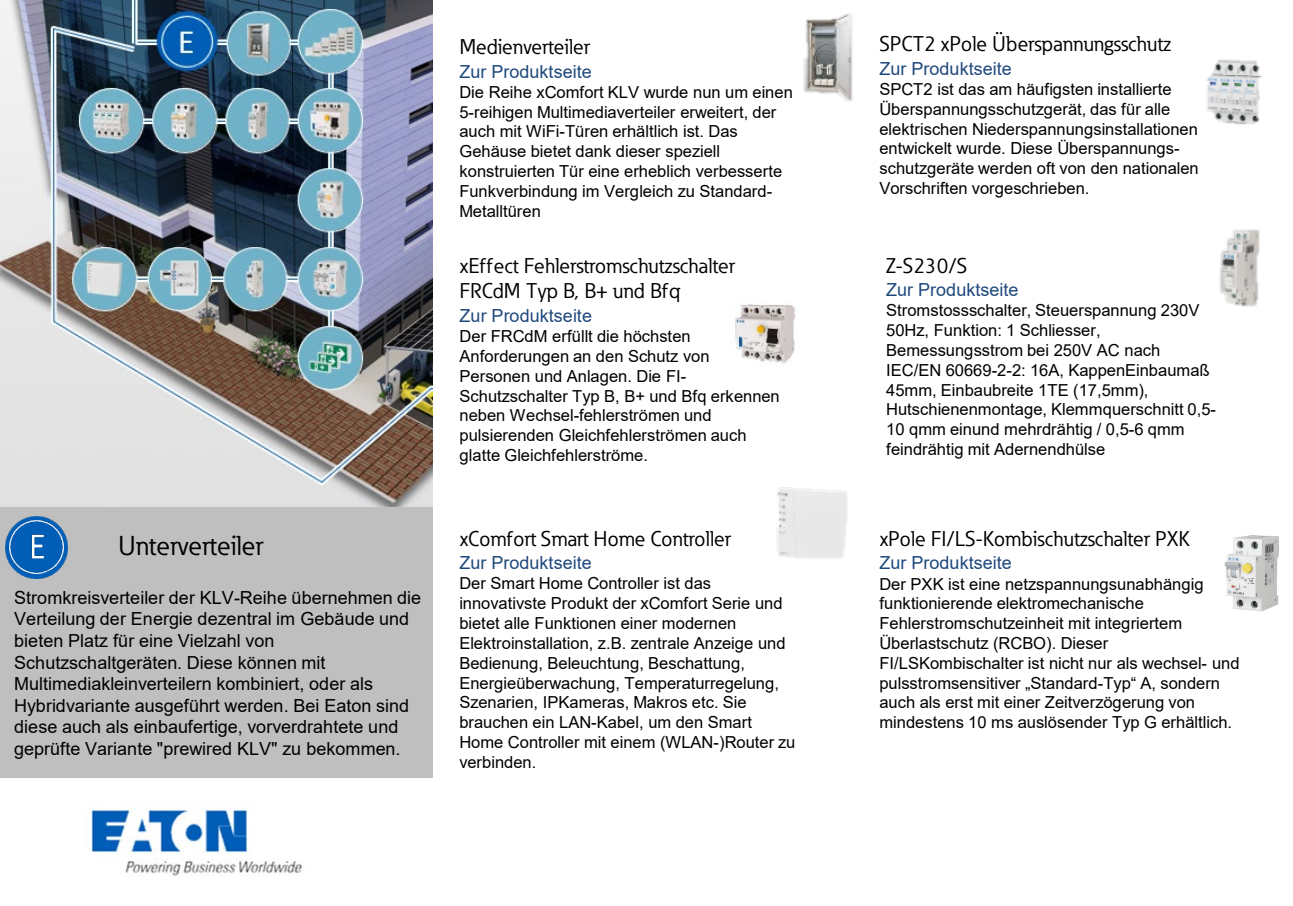
<style>
.page{position:relative;width:1293px;height:906px;background:#fff}
.page>*{position:absolute;margin:0;border:0;box-sizing:border-box;transform-origin:0 0}
.t1{font:27px "Eaton";color:#000}
.t2{font:21px/25.2px "Eaton";color:#000}
.t3{font:18px/21.6px "Arial";letter-spacing:.005em;color:#000}
.t4{font:18px "Arial";color:#1f497d}
.t5{font:16.5px/19.8px "Arial";color:#000}
</style>
<div class="page">
<img style="left:0;top:0;width:432px;height:507px">
<div style="left:0;top:507px;width:432px;height:398px;background:#bfbfbf"></div>
<img style="left:0;top:778px;width:432px;height:127px">
<img style="left:6px;top:536px;width:62px;height:23px">
<img style="left:7px;top:516px;width:59px;height:63px">
<img style="left:10px;top:520px;width:53px;height:53px">
<img style="left:803px;top:13px;width:50px;height:89px">
<img style="left:1206px;top:59px;width:56px;height:66px">
<img style="left:733px;top:304px;width:63px;height:60px">
<img style="left:1219px;top:229px;width:41px;height:78px">
<img style="left:776px;top:487px;width:72px;height:71px">
<img style="left:1224px;top:535px;width:55px;height:77px">
<p class="t1" style="left:118px;top:528px;width:147px">Unterverteiler</p>
<p class="t3" style="left:14px;top:586px;width:408px">Stromkreisverteiler der KLV-Reihe übernehmen die Verteilung der Energie dezentral im Gebäude und bieten Platz für eine Vielzahl von Schutzschaltgeräten. Diese können mit Multimediakleinverteilern kombiniert, oder als Hybridvariante ausgeführt werden. Bei Eaton sind diese auch als einbaufertige, vorverdrahtete und geprüfte Variante "prewired KLV" zu bekommen.</p>
<p class="t2" style="left:459px;top:34px;width:132px">Medienverteiler</p>
<p class="t4" style="left:459px;top:59px;width:134px">Zur Produktseite</p>
<p class="t5" style="left:459px;top:82px;width:335px">Die Reihe xComfort KLV wurde nun um einen 5-reihigen Multimediaverteiler erweitert, der auch mit WiFi-Türen erhältlich ist. Das Gehäuse bietet dank dieser speziell konstruierten Tür eine erheblich verbesserte Funkverbindung im Vergleich zu Standard-Metalltüren</p>
<p class="t2" style="left:460px;top:253px;width:277px">xEffect Fehlerstromschutzschalter<br>FRCdM Typ B, B+ und Bfq</p>
<p class="t4" style="left:460px;top:303px;width:134px">Zur Produktseite</p>
<p class="t5" style="left:460px;top:326px;width:322px">Der FRCdM erfüllt die höchsten Anforderungen an den Schutz von Personen und Anlagen. Die FI-Schutzschalter Typ B, B+ und Bfq erkennen neben Wechsel-fehlerströmen und pulsierenden Gleichfehlerströmen auch glatte Gleichfehlerströme.</p>
<p class="t2" style="left:459px;top:525px;width:273px">xComfort Smart Home Controller</p>
<p class="t4" style="left:459px;top:550px;width:134px">Zur Produktseite</p>
<p class="t5" style="left:459px;top:573px;width:338px">Der Smart Home Controller ist das innovativste Produkt der xComfort Serie und bietet alle Funktionen einer modernen Elektroinstallation, z.B. zentrale Anzeige und Bedienung, Beleuchtung, Beschattung, Energieüberwachung, Temperaturregelung, Szenarien, IPKameras, Makros etc. Sie brauchen ein LAN-Kabel, um den Smart Home Controller mit einem (WLAN-)Router zu verbinden.</p>
<p class="t2" style="left:879px;top:31px;width:293px">SPCT2 xPole Überspannungsschutz</p>
<p class="t4" style="left:879px;top:56px;width:134px">Zur Produktseite</p>
<p class="t5" style="left:879px;top:79px;width:321px">SPCT2 ist das am häufigsten installierte Überspannungsschutzgerät, das für alle elektrischen Niederspannungsinstallationen entwickelt wurde. Diese Überspannungs&shy;schutzgeräte werden oft von den nationalen Vorschriften vorgeschrieben.</p>
<p class="t2" style="left:886px;top:253px;width:82px">Z-S230/S</p>
<p class="t4" style="left:886px;top:277px;width:134px">Zur Produktseite</p>
<p class="t5" style="left:886px;top:300px;width:331px">Stromstossschalter, Steuerspannung 230V 50Hz, Funktion: 1 Schliesser, Bemessungsstrom bei 250V AC nach IEC/EN 60669-2-2: 16A, KappenEinbaumaß 45mm, Einbaubreite 1TE (17,5mm), Hutschienenmontage, Klemmquerschnitt 0,5- 10 qmm einund mehrdrähtig / 0,5-6 qmm feindrähtig mit Adernendhülse</p>
<p class="t2" style="left:879px;top:526px;width:312px">xPole FI/LS-Kombischutzschalter PXK</p>
<p class="t4" style="left:879px;top:550px;width:134px">Zur Produktseite</p>
<p class="t5" style="left:879px;top:573px;width:362px">Der PXK ist eine netzspannungsunabhängig funktionierende elektromechanische Fehlerstromschutzeinheit mit integriertem Überlastschutz (RCBO). Dieser FI/LSKombischalter ist nicht nur als wechsel- und pulsstromsensitiver „Standard-Typ“ A, sondern auch als erst mit einer Zeitverzögerung von mindestens 10 ms auslösender Typ G erhältlich.</p>
</div>
